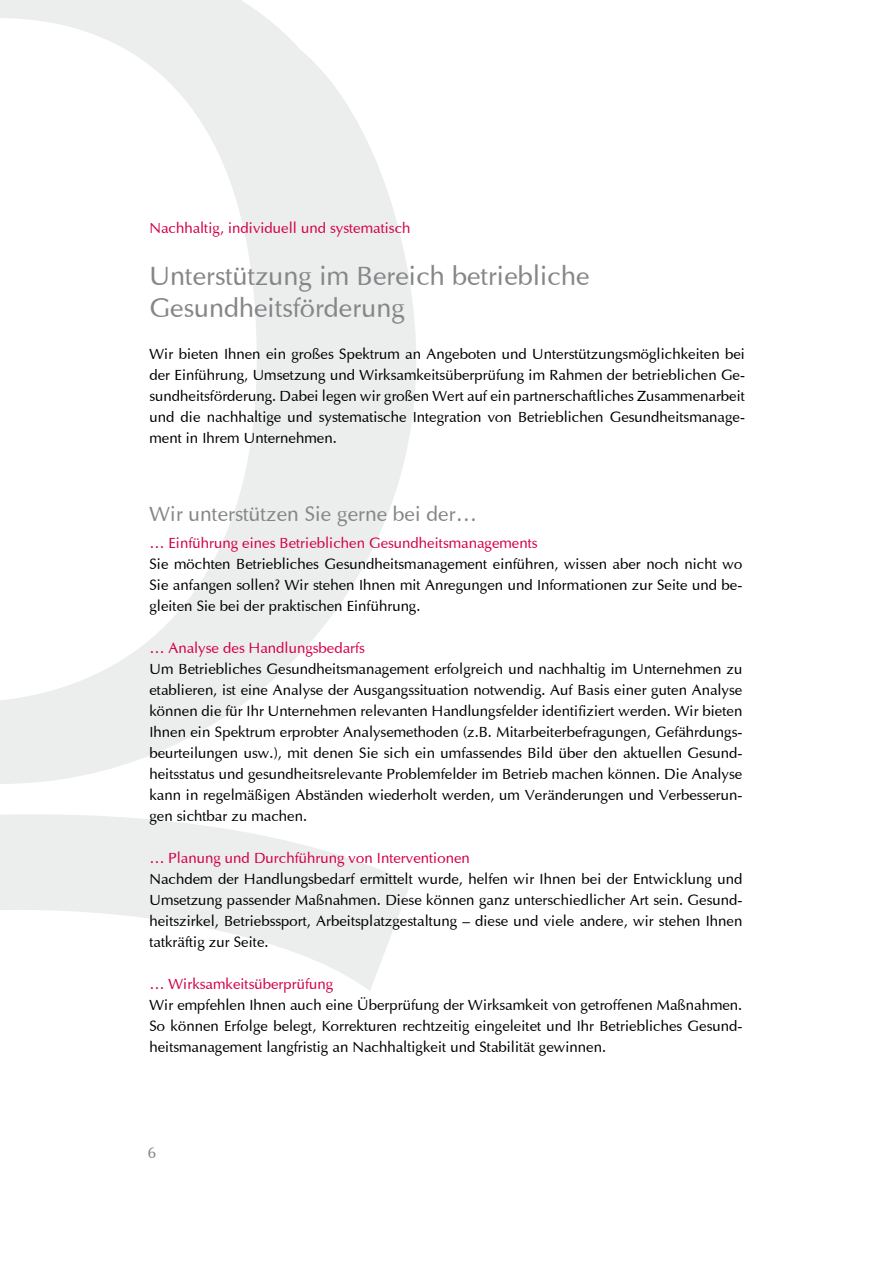
<style>
.page{position:relative;width:893px;height:1263px;background:#fff}
.page>*{position:absolute;margin:0;border:0;box-sizing:border-box;transform-origin:0 0}
.t1{font:27px/32.4px "Optima";color:#868689}
.t2{font:21px "Optima";color:#868689}
.t3{font:15px/21px "Optima";color:#000;text-align:justify}
.t4{font:15px "Optima";color:#d40046}
.t5{font:15px "Optimum Med DB Normal";color:#868689}
</style>
<div class="page">
<svg style="left:0;top:0;width:416px;height:784px"></svg>
<svg style="left:0;top:814px;width:411px;height:177px;fill:#eceded"></svg>
<p class="t4" style="left:149px;top:222px;width:262px">Nachhaltig, individuell und systematisch</p>
<h1 class="t1" style="left:149px;top:262px;width:441px">Unterstützung im Bereich betriebliche<br>Gesundheitsförderung</h1>
<p class="t3" style="left:149px;top:345px;width:597px">Wir bieten Ihnen ein großes Spektrum an Angeboten und Unterstützungsmöglichkeiten bei der Einführung, Umsetzung und Wirksamkeitsüberprüfung im Rahmen der betrieblichen Ge&shy;sundheitsförderung. Dabei legen wir großen Wert auf ein partnerschaftliches Zusammenarbeit und die nachhaltige und systematische Integration von Betrieblichen Gesundheitsmanage&shy;ment in Ihrem Unternehmen.</p>
<h2 class="t2" style="left:149px;top:505px;width:328px">Wir unterstützen Sie gerne bei der…</h2>
<p class="t4" style="left:149px;top:537px;width:389px">… Einführung eines Betrieblichen Gesundheitsmanagements</p>
<p class="t3" style="left:149px;top:555px;width:594px">Sie möchten Betriebliches Gesundheitsmanagement einführen, wissen aber noch nicht wo Sie anfangen sollen? Wir stehen Ihnen mit Anregungen und Informationen zur Seite und be&shy;gleiten Sie bei der praktischen Einführung.</p>
<p class="t4" style="left:149px;top:642px;width:217px">… Analyse des Handlungsbedarfs</p>
<p class="t3" style="left:149px;top:660px;width:594px">Um Betriebliches Gesundheitsmanagement erfolgreich und nachhaltig im Unternehmen zu etablieren, ist eine Analyse der Ausgangssituation notwendig. Auf Basis einer guten Analyse können die für Ihr Unternehmen relevanten Handlungsfelder identifiziert werden. Wir bieten Ihnen ein Spektrum erprobter Analysemethoden (z.B. Mitarbeiterbefragungen, Gefährdungs&shy;beurteilungen usw.), mit denen Sie sich ein umfassendes Bild über den aktuellen Gesund&shy;heitsstatus und gesundheitsrelevante Problemfelder im Betrieb machen können. Die Analyse kann in regelmäßigen Abständen wiederholt werden, um Veränderungen und Verbesserun&shy;gen sichtbar zu machen.</p>
<p class="t4" style="left:149px;top:852px;width:322px">… Planung und Durchführung von Interventionen</p>
<p class="t3" style="left:149px;top:870px;width:594px">Nachdem der Handlungsbedarf ermittelt wurde, helfen wir Ihnen bei der Entwicklung und Umsetzung passender Maßnahmen. Diese können ganz unterschiedlicher Art sein. Gesund&shy;heitszirkel, Betriebssport, Arbeitsplatzgestaltung – diese und viele andere, wir stehen Ihnen tatkräftig zur Seite.</p>
<p class="t4" style="left:149px;top:978px;width:185px">… Wirksamkeitsüberprüfung</p>
<p class="t3" style="left:149px;top:996px;width:594px">Wir empfehlen Ihnen auch eine Überprüfung der Wirksamkeit von getroffenen Maßnahmen.<br>So können Erfolge belegt, Korrekturen rechtzeitig eingeleitet und Ihr Betriebliches Gesund&shy;heitsmanagement langfristig an Nachhaltigkeit und Stabilität gewinnen.</p>
<p class="t5" style="left:149px;top:1147px;width:9px">6</p>
</div>
